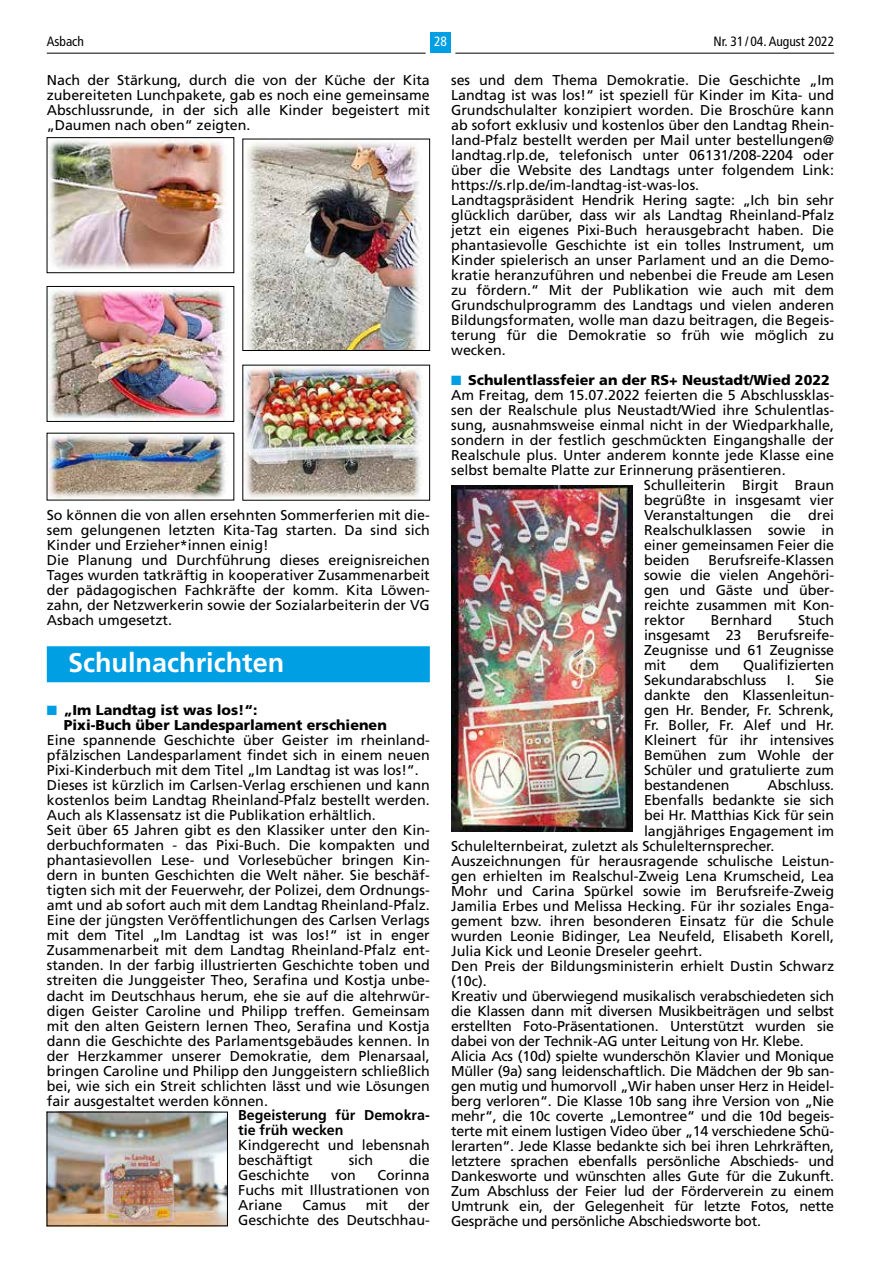
<style>
.page{position:relative;width:881px;height:1263px;background:#fff}
.page>*{position:absolute;margin:0;border:0;box-sizing:border-box;transform-origin:0 0}
.t1{font:700 27px "Frutiger LT";color:#fff}
.t2{font:14.25px/15px "Frutiger LT";color:#000}
.t3{font:900 14.25px/15px "Frutiger LT";color:#000}
.t4{font:700 14.25px/15px "Frutiger LT";color:#000}
.t5{font:condensed 13.5px "Frutiger LT";color:#000}
.t6{font:condensed 13.5px "Frutiger LT";color:#fff}
.s1{color:#009fe3}
</style>
<div class="page">
<hr style="left:47px;top:53px;width:378px;height:1px;background:#000">
<hr style="left:455px;top:53px;width:378px;height:1px;background:#000">
<div style="left:430px;top:32px;width:20px;height:21px;background:#009fe3"></div>
<img style="left:451px;top:486px;width:180px;height:345px">
<div style="left:47px;top:646px;width:382px;height:36px;background:#009fe3"></div>
<img style="left:49px;top:139px;width:177px;height:132px">
<div style="left:47px;top:137px;width:187px;height:136px;border:1px solid #000"></div>
<img style="left:246px;top:142px;width:176px;height:207px">
<img style="left:49px;top:288px;width:178px;height:132px">
<div style="left:47px;top:286px;width:187px;height:136px;border:1px solid #000"></div>
<img style="left:49px;top:435px;width:177px;height:63px">
<img style="left:244px;top:367px;width:179px;height:131px">
<img style="left:49px;top:1114px;width:176px;height:110px">
<p class="t5" style="left:47px;top:34px;width:39px">Asbach</p>
<p class="t6" style="left:434px;top:34px;width:14px">28</p>
<p class="t5" style="left:713px;top:34px;width:122px">Nr. 31 / 04. August 2022</p>
<p class="t2" style="left:451px;top:73px;width:384px">ses und dem Thema Demokratie. Die Geschichte „Im Landtag ist was los!“ ist speziell für Kinder im Kita- und Grundschulalter konzipiert worden. Die Broschüre kann ab sofort exklusiv und kostenlos über den Landtag Rhein&shy;land-Pfalz bestellt werden per Mail unter bestellungen@ landtag. rlp.de, telefonisch unter 06131/208-2204 oder über die Website des Landtags unter folgendem Link: https://s. rlp.de/im-landtag-ist-was-los.<br>Landtagspräsident Hendrik Hering sagte: „Ich bin sehr glücklich darüber, dass wir als Landtag Rheinland-Pfalz jetzt ein eigenes Pixi-Buch herausgebracht haben. Die phantasievolle Geschichte ist ein tolles Instrument, um Kinder spielerisch an unser Parlament und an die Demo&shy;kratie heranzuführen und nebenbei die Freude am Lesen zu fördern. “ Mit der Publikation wie auch mit dem Grundschulprogramm des Landtags und vielen anderen Bildungsformaten, wolle man dazu beitragen, die Begeis&shy;terung für die Demokratie so früh wie möglich zu wecken.</p>
<p class="t3" style="left:451px;top:373px;width:380px"><span class="s1">■</span> Schulentlassfeier an der RS+ Neustadt/Wied 2022</p>
<p class="t2" style="left:451px;top:388px;width:384px">Am Freitag, dem 15.07.2022 feierten die 5 Abschlussklas-</p>
<p class="t2" style="left:451px;top:403px;width:384px">sen der Realschule plus Neustadt/Wied ihre Schulentlas-</p>
<p class="t2" style="left:451px;top:418px;width:384px">sung, ausnahmsweise einmal nicht in der Wiedparkhalle,</p>
<p class="t2" style="left:451px;top:433px;width:384px">sondern in der festlich geschmückten Eingangshalle der</p>
<p class="t2" style="left:451px;top:448px;width:384px">Realschule plus. Unter anderem konnte jede Klasse eine</p>
<p class="t2" style="left:451px;top:463px;width:333px">selbst bemalte Platte zur Erinnerung präsentieren.</p>
<p class="t2" style="left:643px;top:478px;width:192px">Schulleiterin Birgit Braun</p>
<p class="t2" style="left:643px;top:493px;width:191px">begrüßte in insgesamt vier</p>
<p class="t2" style="left:643px;top:508px;width:191px">Veranstaltungen die drei</p>
<p class="t2" style="left:643px;top:523px;width:191px">Realschulklassen sowie in</p>
<p class="t2" style="left:643px;top:538px;width:191px">einer gemeinsamen Feier die</p>
<p class="t2" style="left:643px;top:553px;width:47px">beiden</p>
<p class="t2" style="left:47px;top:73px;width:384px;text-align:justify">Nach der Stärkung, durch die von der Küche der Kita zubereiteten Lunchpakete, gab es noch eine gemeinsame Abschlussrunde, in der sich alle Kinder begeistert mit „Daumen nach oben“ zeigten.</p>
<p class="t2" style="left:47px;top:508px;width:384px">So können die von allen ersehnten Sommerferien mit die&shy;sem gelungenen letzten Kita-Tag starten. Da sind sich Kinder und Erzieher*innen einig!<br>Die Planung und Durchführung dieses ereignisreichen Tages wurden tatkräftig in kooperativer Zusammenarbeit der pädagogischen Fachkräfte der komm. Kita Löwen&shy;zahn, der Netzwerkerin sowie der Sozialarbeiterin der VG Asbach umgesetzt.</p>
<h1 class="t1" style="left:68px;top:647px;width:217px">Schulnachrichten</h1>
<p class="t3" style="left:64px;top:703px;width:324px;text-indent:-17px"><span class="s1">■</span> „Im Landtag ist was los!“:<br>Pixi-Buch über Landesparlament erschienen</p>
<p class="t2" style="left:47px;top:733px;width:384px">Eine spannende Geschichte über Geister im rheinland&shy;pfälzischen Landesparlament findet sich in einem neuen Pixi-Kinderbuch mit dem Titel „Im Landtag ist was los!“.<br>Dieses ist kürzlich im Carlsen-Verlag erschienen und kann kostenlos beim Landtag Rheinland-Pfalz bestellt werden.<br>Auch als Klassensatz ist die Publikation erhältlich.<br>Seit über 65 Jahren gibt es den Klassiker unter den Kin&shy;derbuchformaten - das Pixi-Buch. Die kompakten und phantasievollen Lese- und Vorlesebücher bringen Kin&shy;dern in bunten Geschichten die Welt näher. Sie beschäf&shy;tigten sich mit der Feuerwehr, der Polizei, dem Ordnungs&shy;amt und ab sofort auch mit dem Landtag Rheinland-Pfalz.<br>Eine der jüngsten Veröffentlichungen des Carlsen Verlags mit dem Titel „Im Landtag ist was los!“ ist in enger Zusammenarbeit mit dem Landtag Rheinland-Pfalz ent&shy;standen. In der farbig illustrierten Geschichte toben und streiten die Junggeister Theo, Serafina und Kostja unbe&shy;dacht im Deutschhaus herum, ehe sie auf die altehrwür&shy;digen Geister Caroline und Philipp treffen. Gemeinsam mit den alten Geistern lernen Theo, Serafina und Kostja dann die Geschichte des Parlamentsgebäudes kennen. In der Herzkammer unserer Demokratie, dem Plenarsaal, bringen Caroline und Philipp den Junggeistern schließlich bei, wie sich ein Streit schlichten lässt und wie Lösungen fair ausgestaltet werden können.</p>
<p class="t4" style="left:238px;top:1108px;width:193px">Begeisterung für Demokra&shy;tie früh wecken</p>
<p class="t2" style="left:238px;top:1138px;width:193px">Kindgerecht und lebensnah beschäftigt</p>
<p class="t2" style="left:643px;top:553px;width:191px;text-align:justify;text-indent:65px">Berufsreife-Klassen sowie die vielen Angehöri&shy;gen und Gäste und über&shy;reichte zusammen mit Kon&shy;rektor</p>
<p class="t2" style="left:643px;top:613px;width:191px;text-align:justify;text-indent:154px">Stuch insgesamt 23 Berufsreife-Zeugnisse und 61 Zeugnisse mit</p>
<p class="t2" style="left:710px;top:613px;width:63px">Bernhard</p>
<p class="t2" style="left:643px;top:658px;width:191px;text-indent:99px">Qualifizierten<br>Sekundarabschluss</p>
<p class="t2" style="left:689px;top:658px;width:31px">dem</p>
<p class="t2" style="left:643px;top:673px;width:191px;text-indent:143px">I. Sie dankte den Klassenleitun&shy;gen Hr. Bender, Fr. Schrenk,<br>Fr. Boller, Fr. Alef und Hr.<br>Kleinert für ihr intensives<br>Bemühen zum Wohle der<br>Schüler und gratulierte zum bestandenen</p>
<p class="t2" style="left:767px;top:778px;width:66px">Abschluss.</p>
<p class="t2" style="left:643px;top:793px;width:191px">Ebenfalls bedankte sie sich</p>
<p class="t2" style="left:643px;top:808px;width:191px">bei Hr. Matthias Kick für sein</p>
<p class="t2" style="left:643px;top:823px;width:191px">langjähriges Engagement im</p>
<p class="t2" style="left:451px;top:838px;width:322px">Schulelternbeirat, zuletzt als Schulelternsprecher.</p>
<p class="t2" style="left:451px;top:853px;width:384px">Auszeichnungen für herausragende schulische Leistun-</p>
<p class="t2" style="left:451px;top:868px;width:384px">gen erhielten im Realschul-Zweig Lena Krumscheid, Lea</p>
<p class="t2" style="left:451px;top:883px;width:384px">Mohr und Carina Spürkel sowie im Berufsreife-Zweig</p>
<p class="t2" style="left:451px;top:898px;width:384px">Jamilia Erbes und Melissa Hecking. Für ihr soziales Enga-</p>
<p class="t2" style="left:451px;top:913px;width:384px">gement bzw. ihren besonderen Einsatz für die Schule</p>
<p class="t2" style="left:451px;top:928px;width:384px">wurden Leonie Bidinger, Lea Neufeld, Elisabeth Korell,</p>
<p class="t2" style="left:451px;top:943px;width:250px">Julia Kick und Leonie Dreseler geehrt.</p>
<p class="t2" style="left:451px;top:958px;width:384px">Den Preis der Bildungsministerin erhielt Dustin Schwarz</p>
<p class="t2" style="left:451px;top:973px;width:35px">(10c).</p>
<p class="t2" style="left:451px;top:988px;width:384px">Kreativ und überwiegend musikalisch verabschiedeten sich</p>
<p class="t2" style="left:451px;top:1003px;width:384px">die Klassen dann mit diversen Musikbeiträgen und selbst</p>
<p class="t2" style="left:451px;top:1018px;width:384px">erstellten Foto-Präsentationen. Unterstützt wurden sie</p>
<p class="t2" style="left:451px;top:1033px;width:351px">dabei von der Technik-AG unter Leitung von Hr. Klebe.</p>
<p class="t2" style="left:451px;top:1048px;width:384px">Alicia Acs (10d) spielte wunderschön Klavier und Monique</p>
<p class="t2" style="left:451px;top:1063px;width:384px">Müller (9a) sang leidenschaftlich. Die Mädchen der 9b san-</p>
<p class="t2" style="left:451px;top:1078px;width:384px">gen mutig und humorvoll „Wir haben unser Herz in Heidel-</p>
<p class="t2" style="left:451px;top:1093px;width:384px">berg verloren“. Die Klasse 10b sang ihre Version von „Nie</p>
<p class="t2" style="left:451px;top:1108px;width:384px">mehr“, die 10c coverte „Lemontree“ und die 10d begeis-</p>
<p class="t2" style="left:451px;top:1123px;width:384px">terte mit einem lustigen Video über „14 verschiedene Schü-</p>
<p class="t2" style="left:451px;top:1138px;width:384px">lerarten“. Jede Klasse bedankte sich bei ihren Lehrkräften,</p>
<p class="t2" style="left:451px;top:1153px;width:384px">letztere sprachen ebenfalls persönliche Abschieds- und</p>
<p class="t2" style="left:451px;top:1168px;width:382px">Dankesworte und wünschten alles Gute für die Zukunft.</p>
<p class="t2" style="left:451px;top:1183px;width:384px">Zum Abschluss der Feier lud der Förderverein zu einem</p>
<p class="t2" style="left:451px;top:1198px;width:384px">Umtrunk ein, der Gelegenheit für letzte Fotos, nette</p>
<p class="t2" style="left:451px;top:1213px;width:309px">Gespräche und persönliche Abschiedsworte bot.</p>
<p class="t2" style="left:348px;top:1153px;width:26px">sich</p>
<p class="t2" style="left:409px;top:1153px;width:22px">die</p>
<p class="t2" style="left:238px;top:1168px;width:73px">Geschichte</p>
<p class="t2" style="left:331px;top:1168px;width:26px">von</p>
<p class="t2" style="left:238px;top:1168px;width:193px;text-align:justify;text-indent:139px">Corinna Fuchs mit Illustrationen von Ariane</p>
<p class="t2" style="left:238px;top:1198px;width:193px;text-align:right">der<br>Geschichte des Deutschhau-</p>
<p class="t2" style="left:302px;top:1198px;width:45px">Camus</p>
<p class="t2" style="left:365px;top:1198px;width:24px">mit</p>
</div>
